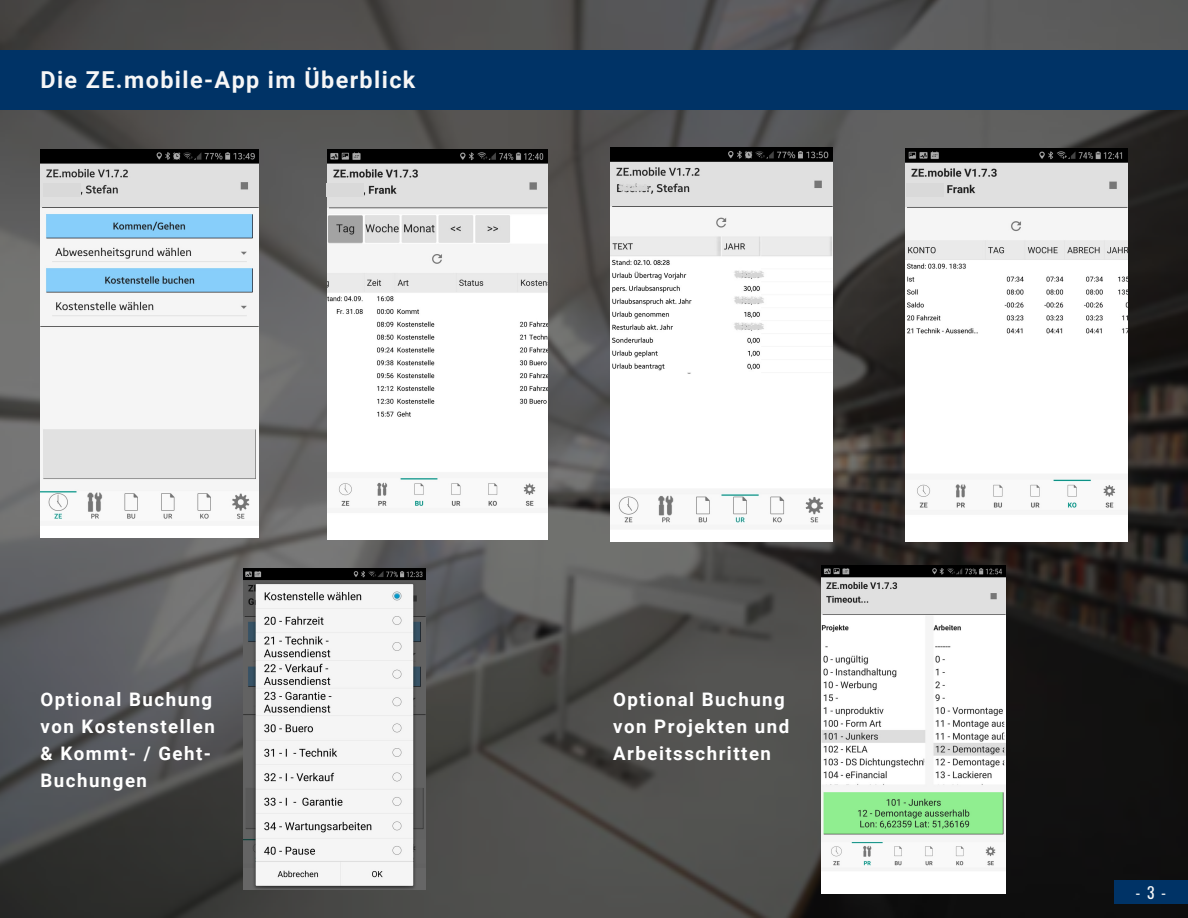
<style>
.page{position:relative;width:1188px;height:918px;background:#fff}
.page>*{position:absolute;margin:0;border:0;box-sizing:border-box;transform-origin:0 0}
.t1{font:700 23.4px "Roboto";letter-spacing:.06em;color:#f6f6f6}
.t2{font:700 18.75px/27px "Roboto";letter-spacing:.08em;color:#fff}
.t3{font:15.6px "Oswald";color:#f9f9f9}
</style>
<div class="page">
<img style="left:0;top:0;width:1188px;height:918px">
<div style="left:0;top:51px;width:1188px;height:59px;background:#036"></div>
<div style="left:1114px;top:880px;width:74px;height:23px;background:#036"></div>
<img style="left:40px;top:150px;width:219px;height:388px">
<div style="left:44px;top:183px;width:37px;height:14px;background:#d9d9d9"></div>
<img style="left:327px;top:150px;width:221px;height:390px">
<div style="left:326px;top:183px;width:37px;height:14px;background:#d9d9d9"></div>
<img style="left:611px;top:147px;width:221px;height:394px">
<img style="left:906px;top:148px;width:221px;height:393px">
<div style="left:907px;top:183px;width:37px;height:14px;background:#d9d9d9"></div>
<img style="left:243px;top:568px;width:182px;height:322px">
<img style="left:821px;top:566px;width:185px;height:327px">
<p class="t1" style="left:40px;top:66px;width:376px">Die ZE.mobile-App im Überblick</p>
<p class="t2" style="left:40px;top:686px;width:176px">Optional Buchung von Kostenstellen &amp; Kommt- / Geht-<br>Buchungen</p>
<p class="t2" style="left:613px;top:686px;width:178px">Optional Buchung von Projekten und<br>Arbeitsschritten</p>
<p class="t3" style="left:1135px;top:880px;width:32px">-3-</p>
</div>
